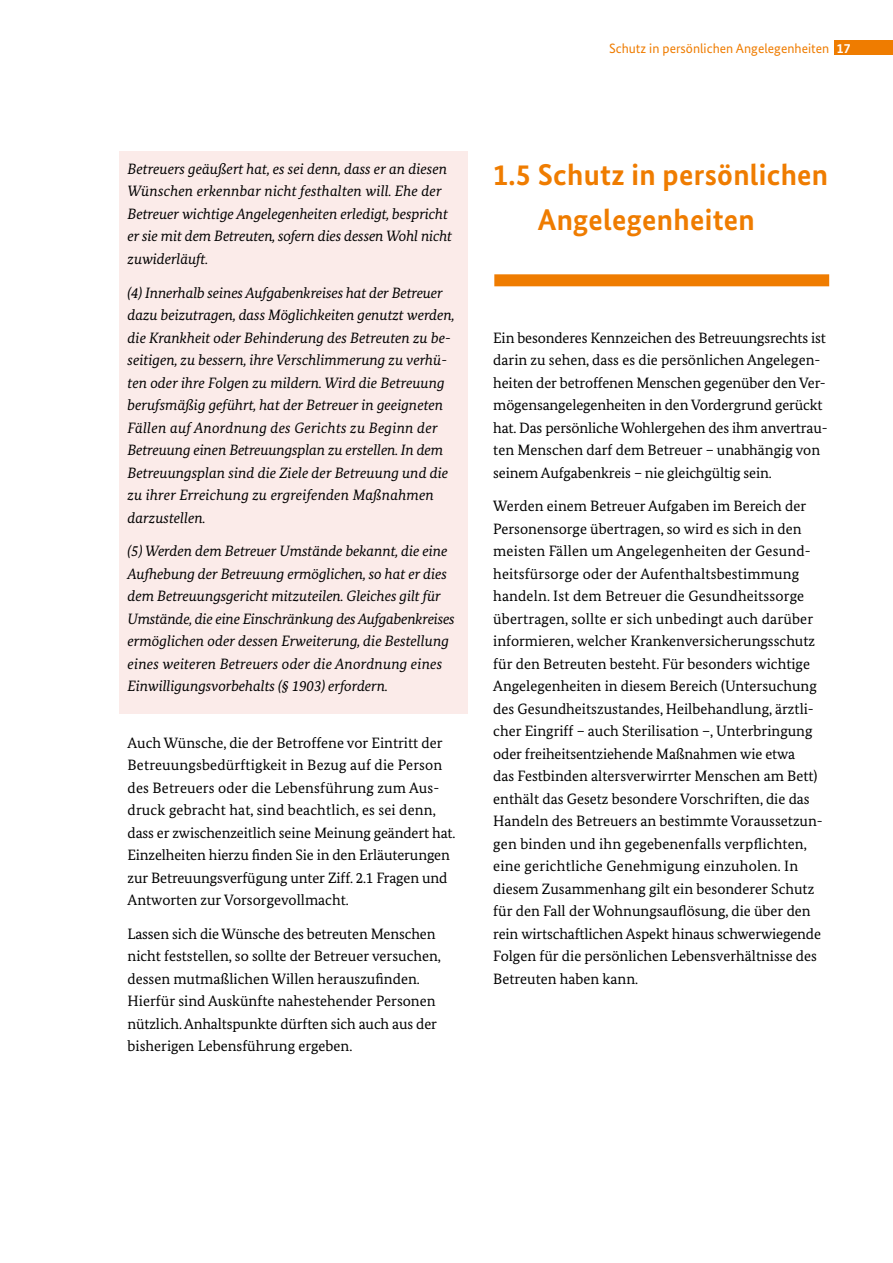
<style>
.page{position:relative;width:893px;height:1263px;background:#fff}
.page>*{position:absolute;margin:0;border:0;box-sizing:border-box;transform-origin:0 0}
.Headlines_für_IVZ_H1_Headline{font:700 30px/45px "Bundes Sans";letter-spacing:.01em;color:#ef7c00}
.P_Text{font:15px/22.5px "Bundes Serif";color:#000}
.P_Paragraph{font:italic 15px/22.5px "Bundes Serif";letter-spacing:-.005em;color:#000}
.t1{font:13.5px "Bundes Sans";color:#ef7c00}
.s1{font-weight:700;color:#fff}
</style>
<div class="page">
<div style="left:835px;top:41px;width:58px;height:14px;background:#ef7c00"></div>
<div style="left:119px;top:151px;width:349px;height:563px;background:#fbebe9"></div>
<div style="left:494px;top:274px;width:335px;height:12px;background:#ef7c00"></div>
<p class="t1" style="left:609px;top:40px;width:243px">Schutz in persönlichen Angelegenheiten <span class="s1">17</span></p>
<p class="P_Paragraph" style="left:128px;top:157px;width:326px">Betreuers geäußert hat, es sei denn, dass er an diesen Wünschen erkennbar nicht festhalten will. Ehe der Betreuer wichtige Angelegenheiten erledigt, bespricht er sie mit dem Betreuten, sofern dies dessen Wohl nicht zuwiderläuft.</p>
<p class="P_Paragraph" style="left:128px;top:281px;width:329px">(4) Innerhalb seines Aufgabenkreises hat der Betreuer dazu beizutragen, dass Möglichkeiten genutzt werden, die Krankheit oder Behinderung des Betreuten zu be&shy;seitigen, zu bessern, ihre Verschlimmerung zu verhü&shy;ten oder ihre Folgen zu mildern. Wird die Betreuung berufsmäßig geführt, hat der Betreuer in geeigneten Fällen auf Anordnung des Gerichts zu Beginn der Betreuung einen Betreuungsplan zu erstellen. In dem Betreuungsplan sind die Ziele der Betreuung und die zu ihrer Erreichung zu ergreifenden Maßnahmen darzustellen.</p>
<p class="P_Paragraph" style="left:128px;top:540px;width:329px">(5) Werden dem Betreuer Umstände bekannt, die eine Aufhebung der Betreuung ermöglichen, so hat er dies dem Betreuungsgericht mitzuteilen. Gleiches gilt für Umstände, die eine Einschränkung des Aufgabenkreises ermöglichen oder dessen Erweiterung, die Bestellung eines weiteren Betreuers oder die Anordnung eines Einwilligungsvorbehalts (§ 1903) erfordern.</p>
<p class="P_Text" style="left:128px;top:731px;width:329px">Auch Wünsche, die der Betroffene vor Eintritt der Betreuungsbedürftigkeit in Bezug auf die Person des Betreuers oder die Lebensführung zum Aus&shy;druck gebracht hat, sind beachtlich, es sei denn, dass er zwischenzeitlich seine Meinung geändert hat.<br>Einzelheiten hierzu finden Sie in den Erläuterungen zur Betreuungsverfügung unter Ziff. 2.1 Fragen und Antworten zur Vorsorgevollmacht.</p>
<p class="P_Text" style="left:128px;top:922px;width:315px">Lassen sich die Wünsche des betreuten Menschen nicht feststellen, so sollte der Betreuer versuchen, dessen mutmaßlichen Willen herauszufinden.<br>Hierfür sind Auskünfte nahestehender Personen nützlich. Anhaltspunkte dürften sich auch aus der bisherigen Lebensführung ergeben.</p>
<h1 class="Headlines_für_IVZ_H1_Headline" style="left:538px;top:152px;width:292px;text-indent:-44px">1.5 Schutz in persönlichen<br>Angelegenheiten</h1>
<p class="P_Text" style="left:493px;top:326px;width:336px">Ein besonderes Kennzeichen des Betreuungsrechts ist darin zu sehen, dass es die persönlichen Angelegen&shy;heiten der betroffenen Menschen gegenüber den Ver&shy;mögensangelegenheiten in den Vordergrund gerückt hat. Das persönliche Wohlergehen des ihm anvertrau&shy;ten Menschen darf dem Betreuer – unabhängig von seinem Aufgabenkreis – nie gleichgültig sein.</p>
<p class="P_Text" style="left:493px;top:495px;width:331px">Werden einem Betreuer Aufgaben im Bereich der Personensorge übertragen, so wird es sich in den meisten Fällen um Angelegenheiten der Gesund&shy;heitsfürsorge oder der Aufenthaltsbestimmung handeln. Ist dem Betreuer die Gesundheitssorge übertragen, sollte er sich unbedingt auch darüber informieren, welcher Krankenversicherungsschutz für den Betreuten besteht. Für besonders wichtige Angelegenheiten in diesem Bereich (Untersuchung des Gesundheitszustandes, Heilbehandlung, ärztli&shy;cher Eingriff – auch Sterilisation –, Unterbringung oder freiheitsentziehende Maßnahmen wie etwa<br>das Festbinden altersverwirrter Menschen am Bett) enthält das Gesetz besondere Vorschriften, die das Handeln des Betreuers an bestimmte Voraussetzun&shy;gen binden und ihn gegebenenfalls verpflichten, eine gerichtliche Genehmigung einzuholen. In diesem Zusammenhang gilt ein besonderer Schutz für den Fall der Wohnungsauflösung, die über den rein wirtschaftlichen Aspekt hinaus schwerwiegende Folgen für die persönlichen Lebensverhältnisse des Betreuten haben kann.</p>
</div>
